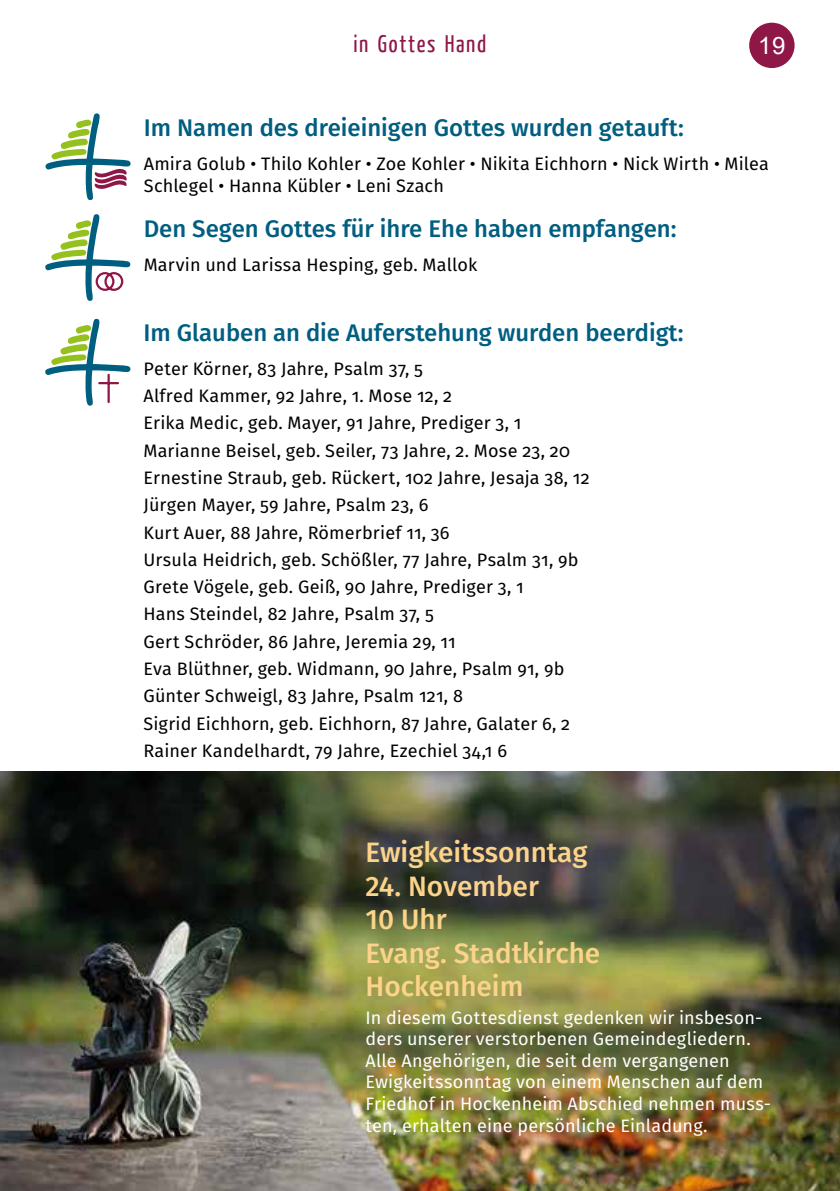
<style>
.page{position:relative;width:840px;height:1191px;background:#fff}
.page>*{position:absolute;margin:0;border:0;box-sizing:border-box;transform-origin:0 0}
.t1{font:500 28px/33.6px "Fira Sans";color:#fcd38a}
.t2{font:500 24px "Fira Sans";color:#005e80}
.t3{font:24px "Yanone Kaffeesatz";letter-spacing:.07em;color:#8f1748}
.t4{font:24px "Arial";color:#fff}
.t5{font:18px/27.2px "Fira Sans";letter-spacing:.005em;color:#000}
.t6{font:18px/21.6px "Fira Sans";letter-spacing:.005em;color:#fff}
</style>
<div class="page">
<svg style="left:45px;top:113px;width:85px;height:86px"></svg>
<svg style="left:45px;top:214px;width:85px;height:87px"></svg>
<svg style="left:45px;top:319px;width:85px;height:87px"></svg>
<img style="left:1px;top:771px;width:838px;height:420px">
<img style="left:0;top:0;width:1px;height:1191px">
<div style="left:749px;top:24px;width:44px;height:43px;background:#8f1748;border-radius:50%"></div>
<div style="left:748px;top:23px;width:46px;height:45px;border:2px solid #8f1748;border-radius:50%"></div>
<h2 class="t3" style="left:353px;top:28px;width:134px">in Gottes Hand</h2>
<h2 class="t4" style="left:757px;top:29px;width:29px">19</h2>
<h2 class="t2" style="left:144px;top:108px;width:541px">Im Namen des dreieinigen Gottes wurden getauft:</h2>
<p class="t5" style="left:144px;top:152px;width:626px;line-height:21.6px">Amira Golub • Thilo Kohler • Zoe Kohler • Nikita Eichhorn • Nick Wirth • Milea<br>Schlegel • Hanna Kübler • Leni Szach</p>
<h2 class="t2" style="left:144px;top:209px;width:534px">Den Segen Gottes für ihre Ehe haben empfangen:</h2>
<p class="t5" style="left:144px;top:251px;width:335px">Marvin und Larissa Hesping, geb. Mallok</p>
<h2 class="t2" style="left:143px;top:314px;width:541px">Im Glauben an die Auferstehung wurden beerdigt:</h2>
<p class="t5" style="left:143px;top:354px;width:447px">Peter Körner, 83 Jahre, Psalm 37, 5<br>Alfred Kammer, 92 Jahre, 1. Mose 12, 2<br>Erika Medic, geb. Mayer, 91 Jahre, Prediger 3, 1<br>Marianne Beisel, geb. Seiler, 73 Jahre, 2. Mose 23, 20<br>Ernestine Straub, geb. Rückert, 102 Jahre, Jesaja 38, 12<br>Jürgen Mayer, 59 Jahre, Psalm 23, 6<br>Kurt Auer, 88 Jahre, Römerbrief 11, 36<br>Ursula Heidrich, geb. Schößler, 77 Jahre, Psalm 31, 9b Grete Vögele, geb. Geiß, 90 Jahre, Prediger 3, 1<br>Hans Steindel, 82 Jahre, Psalm 37, 5<br>Gert Schröder, 86 Jahre, Jeremia 29, 11<br>Eva Blüthner, geb. Widmann, 90 Jahre, Psalm 91, 9b Günter Schweigl, 83 Jahre, Psalm 121, 8<br>Sigrid Eichhorn, geb. Eichhorn, 87 Jahre, Galater 6, 2<br>Rainer Kandelhardt, 79 Jahre, Ezechiel 34,1 6</p>
<h1 class="t1" style="left:365px;top:834px;width:223px">Ewigkeitssonntag</h1>
<h1 class="t1" style="left:365px;top:867px;width:236px">24. November<br>10 Uhr<br>Evang. Stadtkirche<br>Hockenheim</h1>
<p class="t6" style="left:365px;top:1006px;width:407px">In diesem Gottesdienst gedenken wir insbeson&shy;ders unserer verstorbenen Gemeindegliedern.<br>Alle Angehörigen, die seit dem vergangenen Ewigkeitssonntag von einem Menschen auf dem Friedhof in Hockenheim Abschied nehmen muss&shy;ten, erhalten eine persönliche Einladung.</p>
</div>
